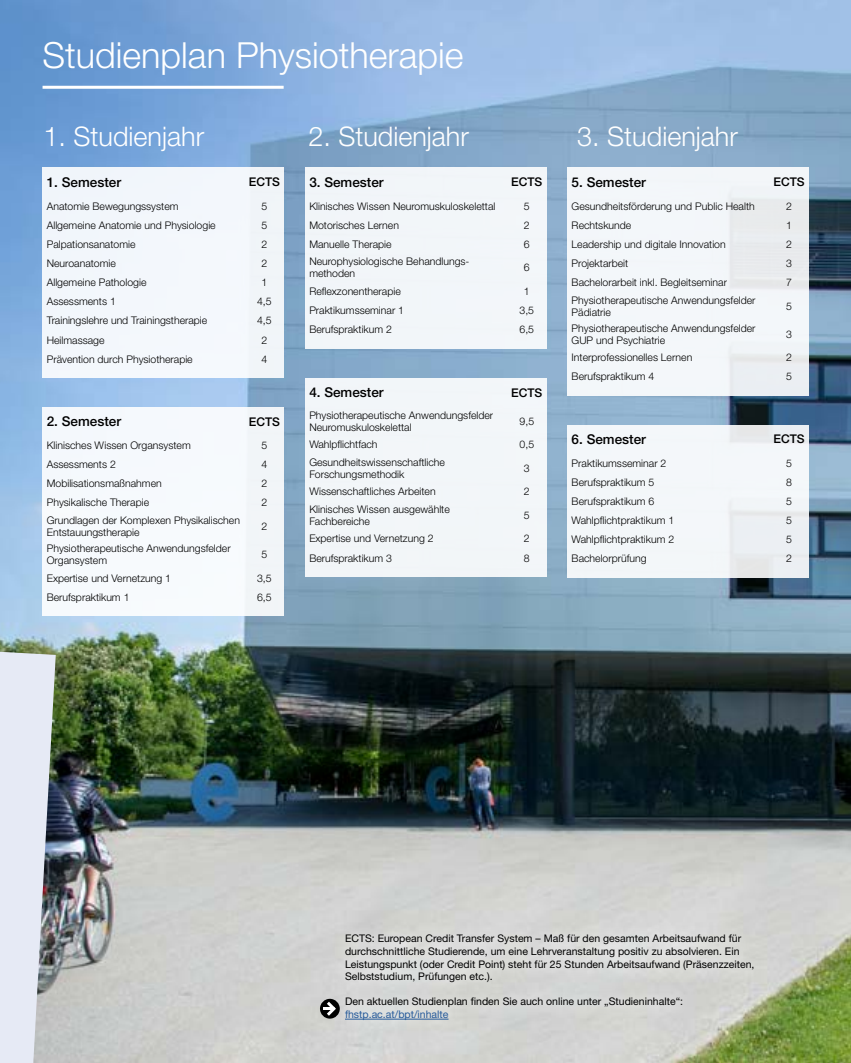
<style>
.page{position:relative;width:851px;height:1063px;background:#fff}
.page>*{position:absolute;margin:0;border:0;box-sizing:border-box;transform-origin:0 0}
.t1{font:300 36px "Helvetica Neue LT Pro";color:#fff}
.t2{font:300 27px "Helvetica Neue LT Pro";color:#fff}
.t3{font:500 13.5px "Helvetica Neue LT Pro";color:#000}
.t4{font:500 12px "Helvetica Neue LT Pro";color:#000}
.t5{font:300 10.5px/12px "Helvetica Neue LT Pro";color:#000}
.t6{font:10.5px/12.6px "Helvetica Neue LT Pro";color:#000}
.t7{font:10.5px "Helvetica Neue LT Pro";color:#275b9b}
</style>
<div class="page">
<img style="left:0;top:0;width:850px;height:1063px">
<svg style="left:0;top:652px;width:56px;height:411px;background:#ced3db"></svg>
<hr style="left:43px;top:86px;width:240px;height:3px;background:#fff">
<div style="left:43px;top:167px;width:240px;height:211px;background:#f3f7fc"></div>
<div style="left:43px;top:407px;width:240px;height:209px;background:#f6f9fd"></div>
<div style="left:305px;top:167px;width:241px;height:182px;background:#f2f6f9"></div>
<div style="left:305px;top:378px;width:241px;height:199px;background:#f2f6f9"></div>
<div style="left:567px;top:167px;width:241px;height:229px;background:linear-gradient(to right,#f5f9fc,#edf0f2)"></div>
<div style="left:567px;top:425px;width:241px;height:153px;background:#f3f7f9"></div>
<div style="left:332px;top:922px;width:433px;height:112px;background:#d6d7d6"></div>
<hr style="left:345px;top:1019px;width:103px;height:1px;background:#275b9b">
<svg style="left:320px;top:999px;width:20px;height:20px"></svg>
<svg style="left:324px;top:1002px;width:12px;height:14px"></svg>
<h1 class="t1" style="left:43px;top:33px;width:422px">Studienplan Physiotherapie</h1>
<h2 class="t2" style="left:44px;top:120px;width:162px">1. Studienjahr</h2>
<h2 class="t2" style="left:308px;top:120px;width:162px">2. Studienjahr</h2>
<p class="t3" style="left:47px;top:174px;width:76px">1. Semester</p>
<p class="t4" style="left:249px;top:175px;width:33px">ECTS</p>
<p class="t5" style="left:47px;top:200px;width:133px">Anatomie Bewegungssystem</p>
<p class="t5" style="left:261px;top:200px;width:7px">5</p>
<p class="t5" style="left:47px;top:219px;width:170px">Allgemeine Anatomie und Physiologie</p>
<p class="t5" style="left:261px;top:219px;width:7px">5</p>
<p class="t5" style="left:47px;top:238px;width:90px">Palpationsanatomie</p>
<p class="t5" style="left:261px;top:238px;width:7px">2</p>
<p class="t5" style="left:47px;top:257px;width:71px">Neuroanatomie</p>
<p class="t5" style="left:261px;top:257px;width:7px">2</p>
<p class="t5" style="left:47px;top:276px;width:101px">Allgemeine Pathologie</p>
<p class="t5" style="left:261px;top:276px;width:7px">1</p>
<p class="t5" style="left:47px;top:295px;width:71px">Assessments 1</p>
<p class="t5" style="left:257px;top:295px;width:16px">4,5</p>
<p class="t5" style="left:47px;top:314px;width:162px">Trainingslehre und Trainingstherapie</p>
<p class="t5" style="left:257px;top:314px;width:16px">4,5</p>
<p class="t5" style="left:47px;top:334px;width:59px">Heilmassage</p>
<p class="t5" style="left:261px;top:334px;width:7px">2</p>
<p class="t5" style="left:47px;top:353px;width:147px">Prävention durch Physiotherapie</p>
<p class="t5" style="left:261px;top:353px;width:7px">4</p>
<p class="t3" style="left:47px;top:413px;width:76px">2. Semester</p>
<p class="t4" style="left:249px;top:414px;width:33px">ECTS</p>
<p class="t5" style="left:47px;top:439px;width:145px">Klinisches Wissen Organsystem</p>
<p class="t5" style="left:261px;top:439px;width:7px">5</p>
<p class="t5" style="left:47px;top:458px;width:71px">Assessments 2</p>
<p class="t5" style="left:261px;top:458px;width:7px">4</p>
<p class="t5" style="left:47px;top:477px;width:116px">Mobilisationsmaßnahmen</p>
<p class="t5" style="left:261px;top:477px;width:7px">2</p>
<p class="t5" style="left:47px;top:496px;width:104px">Physikalische Therapie</p>
<p class="t5" style="left:261px;top:496px;width:7px">2</p>
<p class="t5" style="left:47px;top:514px;width:195px">Grundlagen der Komplexen Physikalischen<br>Entstauungstherapie</p>
<p class="t5" style="left:261px;top:520px;width:7px">2</p>
<p class="t5" style="left:47px;top:542px;width:185px">Physiotherapeutische Anwendungsfelder<br>Organsystem</p>
<p class="t5" style="left:261px;top:548px;width:7px">5</p>
<p class="t5" style="left:47px;top:572px;width:126px">Expertise und Vernetzung 1</p>
<p class="t5" style="left:257px;top:572px;width:16px">3,5</p>
<p class="t5" style="left:47px;top:591px;width:84px">Berufspraktikum 1</p>
<p class="t5" style="left:257px;top:591px;width:16px">6,5</p>
<p class="t3" style="left:309px;top:174px;width:76px">3. Semester</p>
<p class="t4" style="left:511px;top:175px;width:33px">ECTS</p>
<p class="t5" style="left:309px;top:200px;width:187px">Klinisches Wissen Neuromuskuloskelettal</p>
<p class="t5" style="left:524px;top:200px;width:7px">5</p>
<p class="t5" style="left:309px;top:219px;width:91px">Motorisches Lernen</p>
<p class="t5" style="left:524px;top:219px;width:7px">2</p>
<p class="t5" style="left:309px;top:238px;width:84px">Manuelle Therapie</p>
<p class="t5" style="left:524px;top:238px;width:7px">6</p>
<p class="t5" style="left:309px;top:256px;width:162px">Neurophysiologische Behandlungs&shy;methoden</p>
<p class="t5" style="left:524px;top:262px;width:7px">6</p>
<p class="t5" style="left:309px;top:285px;width:93px">Reflexzonentherapie</p>
<p class="t5" style="left:524px;top:285px;width:7px">1</p>
<p class="t5" style="left:309px;top:304px;width:96px">Praktikumsseminar 1</p>
<p class="t5" style="left:519px;top:304px;width:16px">3,5</p>
<p class="t5" style="left:309px;top:323px;width:84px">Berufspraktikum 2</p>
<p class="t5" style="left:519px;top:323px;width:16px">6,5</p>
<p class="t3" style="left:309px;top:384px;width:76px">4. Semester</p>
<p class="t4" style="left:511px;top:385px;width:33px">ECTS</p>
<p class="t5" style="left:309px;top:409px;width:185px">Physiotherapeutische Anwendungsfelder<br>Neuromuskuloskelettal</p>
<p class="t5" style="left:519px;top:415px;width:16px">9,5</p>
<p class="t5" style="left:309px;top:438px;width:70px">Wahlpflichtfach</p>
<p class="t5" style="left:519px;top:438px;width:16px">0,5</p>
<p class="t5" style="left:309px;top:456px;width:137px">Gesundheitswissenschaftliche<br>Forschungsmethodik</p>
<p class="t5" style="left:524px;top:462px;width:7px">3</p>
<p class="t5" style="left:309px;top:485px;width:128px">Wissenschaftliches Arbeiten</p>
<p class="t5" style="left:524px;top:485px;width:7px">2</p>
<p class="t5" style="left:309px;top:503px;width:142px">Klinisches Wissen ausgewählte<br>Fachbereiche</p>
<p class="t5" style="left:524px;top:509px;width:7px">5</p>
<p class="t5" style="left:309px;top:532px;width:126px">Expertise und Vernetzung 2</p>
<p class="t5" style="left:524px;top:532px;width:7px">2</p>
<p class="t5" style="left:309px;top:552px;width:84px">Berufspraktikum 3</p>
<p class="t5" style="left:524px;top:552px;width:7px">8</p>
<h2 class="t2" style="left:577px;top:120px;width:162px">3. Studienjahr</h2>
<p class="t3" style="left:571px;top:174px;width:76px">5. Semester</p>
<p class="t4" style="left:773px;top:175px;width:33px">ECTS</p>
<p class="t5" style="left:571px;top:200px;width:185px">Gesundheitsförderung und Public Health</p>
<p class="t5" style="left:786px;top:200px;width:7px">2</p>
<p class="t5" style="left:571px;top:219px;width:61px">Rechtskunde</p>
<p class="t5" style="left:786px;top:219px;width:7px">1</p>
<p class="t5" style="left:571px;top:238px;width:156px">Leadership und digitale Innovation</p>
<p class="t5" style="left:786px;top:238px;width:7px">2</p>
<p class="t5" style="left:571px;top:257px;width:58px">Projektarbeit</p>
<p class="t5" style="left:786px;top:257px;width:7px">3</p>
<p class="t5" style="left:571px;top:276px;width:157px">Bachelorarbeit inkl. Begleitseminar</p>
<p class="t5" style="left:786px;top:276px;width:7px">7</p>
<p class="t5" style="left:571px;top:294px;width:185px">Physiotherapeutische Anwendungsfelder<br>Pädiatrie</p>
<p class="t5" style="left:786px;top:300px;width:7px">5</p>
<p class="t5" style="left:571px;top:322px;width:185px">Physiotherapeutische Anwendungsfelder<br>GUP und Psychiatrie</p>
<p class="t5" style="left:786px;top:328px;width:7px">3</p>
<p class="t5" style="left:571px;top:351px;width:122px">Interprofessionelles Lernen</p>
<p class="t5" style="left:786px;top:351px;width:7px">2</p>
<p class="t5" style="left:571px;top:370px;width:84px">Berufspraktikum 4</p>
<p class="t5" style="left:786px;top:370px;width:7px">5</p>
<p class="t3" style="left:571px;top:431px;width:76px">6. Semester</p>
<p class="t4" style="left:773px;top:432px;width:33px">ECTS</p>
<p class="t5" style="left:571px;top:457px;width:96px">Praktikumsseminar 2</p>
<p class="t5" style="left:786px;top:457px;width:7px">5</p>
<p class="t5" style="left:571px;top:476px;width:84px">Berufspraktikum 5</p>
<p class="t5" style="left:786px;top:476px;width:7px">8</p>
<p class="t5" style="left:571px;top:495px;width:84px">Berufspraktikum 6</p>
<p class="t5" style="left:786px;top:495px;width:7px">5</p>
<p class="t5" style="left:571px;top:514px;width:104px">Wahlpflichtpraktikum 1</p>
<p class="t5" style="left:786px;top:514px;width:7px">5</p>
<p class="t5" style="left:571px;top:533px;width:104px">Wahlpflichtpraktikum 2</p>
<p class="t5" style="left:786px;top:533px;width:7px">5</p>
<p class="t5" style="left:571px;top:552px;width:76px">Bachelorprüfung</p>
<p class="t5" style="left:786px;top:552px;width:7px">2</p>
<p class="t6" style="left:345px;top:932px;width:411px">ECTS: European Credit Transfer System – Maß für den gesamten Arbeitsaufwand für durchschnittliche Studierende, um eine Lehrveranstaltung positiv zu absolvieren. Ein Leistungspunkt (oder Credit Point) steht für 25 Stunden Arbeitsaufwand (Präsenzzeiten, Selbststudium, Prüfungen etc.).</p>
<p class="t6" style="left:345px;top:995px;width:339px">Den aktuellen Studienplan finden Sie auch online unter „Studieninhalte“:</p>
<p class="t7" style="left:345px;top:1008px;width:105px">fhstp.ac.at/bpt/inhalte</p>
</div>
